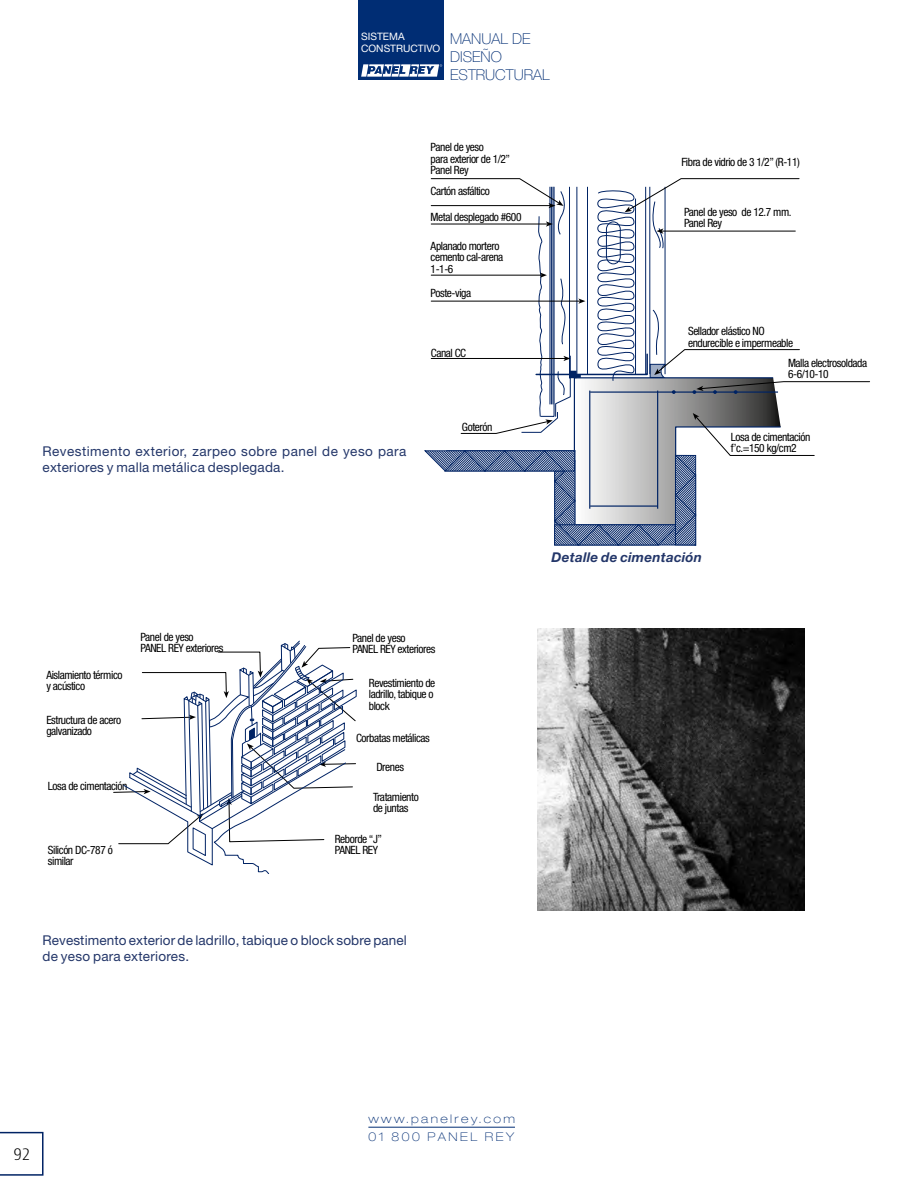
<style>
.page{position:relative;width:918px;height:1188px;background:#fff}
.page>*{position:absolute;margin:0;border:0;box-sizing:border-box;transform-origin:0 0}
.t1{font:300 18px "Bernino Sans Offc Nr";color:#000}
.t2{font:100 15px/18px "Helvetica Neue LT Pro";color:#002d74}
.t3{font:13.5px/16.2px "Helvetica Neue LT Std";letter-spacing:.02em;color:#233669}
.t4{font:italic 700 13.5px "Helvetica Neue LT Std";letter-spacing:.02em;color:#233669}
.t5{font:100 expanded 12px/18.3px "Helvetica Neue LT Pro";letter-spacing:.2em;color:#002d74}
.t6{font:condensed 11.4px/11.4px "Helvetica Neue LT Std";letter-spacing:-.035em;color:#000}
.t7{font:10.2px/12.3px "Helvetica Neue LT Pro";color:#fff}
</style>
<div class="page">
<div style="left:358px;top:0;width:85px;height:80px;background:#002d74"></div>
<svg style="left:361px;top:64px;width:81px;height:13px"></svg>
<hr style="left:368px;top:1127px;width:147px;height:1px;background:#002d74">
<svg style="left:0;top:1132px;width:44px;height:44px"></svg>
<img style="left:537px;top:628px;width:267px;height:283px">
<svg style="left:424px;top:178px;width:446px;height:368px"></svg>
<svg style="left:113px;top:640px;width:244px;height:234px"></svg>
<p class="t7" style="left:361px;top:30px;width:81px">SISTEMA<br>CONSTRUCTIVO</p>
<h2 class="t2" style="left:450px;top:29px;width:101px">MANUAL DE<br>DISEÑO<br>ESTRUCTURAL</h2>
<p class="t6" style="left:431px;top:142px;width:81px">Panel de yeso<br>para exterior de 1/2”<br>Panel Rey</p>
<p class="t6" style="left:431px;top:185px;width:61px">Cartón asfáltico</p>
<p class="t6" style="left:431px;top:211px;width:92px">Metal desplegado #600</p>
<p class="t6" style="left:431px;top:240px;width:74px">Aplanado mortero cemento cal-arena<br>1-1-6</p>
<p class="t6" style="left:431px;top:287px;width:42px">Poste-viga</p>
<p class="t6" style="left:431px;top:347px;width:37px">Canal CC</p>
<p class="t3" style="left:43px;top:443px;width:366px">Revestimento exterior, zarpeo sobre panel de yeso para exteriores y malla metálica desplegada.</p>
<p class="t6" style="left:462px;top:421px;width:32px">Goterón</p>
<p class="t6" style="left:681px;top:156px;width:120px">Fibra de vidrio de 3 1/2” (R-11)</p>
<p class="t6" style="left:684px;top:206px;width:109px">Panel de yeso de 12.7 mm.<br>Panel Rey</p>
<p class="t6" style="left:688px;top:325px;width:107px">Sellador elástico NO endurecible e impermeable</p>
<p class="t6" style="left:788px;top:357px;width:81px">Malla electrosoldada<br>6-6/10-10</p>
<p class="t6" style="left:731px;top:431px;width:81px">Losa de cimentación f’c.=150 kg/cm2</p>
<p class="t6" style="left:46px;top:669px;width:78px">Aislamiento térmico y acústico</p>
<p class="t6" style="left:46px;top:714px;width:76px">Estructura de acero galvanizado</p>
<p class="t6" style="left:140px;top:631px;width:85px">Panel de yeso<br>PANEL REY exteriores</p>
<p class="t6" style="left:48px;top:781px;width:81px">Losa de cimentación</p>
<p class="t6" style="left:48px;top:844px;width:66px">Silicón DC-787 ó similar</p>
<p class="t6" style="left:352px;top:632px;width:85px">Panel de yeso<br>PANEL REY exteriores</p>
<p class="t6" style="left:369px;top:677px;width:68px">Revestimiento de ladrillo, tabique o block</p>
<p class="t6" style="left:356px;top:732px;width:75px">Corbatas metálicas</p>
<p class="t6" style="left:376px;top:761px;width:29px">Drenes</p>
<p class="t6" style="left:373px;top:791px;width:47px">Tratamiento de juntas</p>
<p class="t6" style="left:335px;top:833px;width:49px">Reborde “J”<br>PANEL REY</p>
<p class="t3" style="left:43px;top:932px;width:366px">Revestimento exterior de ladrillo, tabique o block sobre panel de yeso para exteriores.</p>
<p class="t4" style="left:552px;top:549px;width:152px">Detalle de cimentación</p>
<h1 class="t1" style="left:14px;top:1144px;width:18px">92</h1>
<p class="t5" style="left:368px;top:1109px;width:148px">www.panelrey.com<br>01 800 PANEL REY</p>
</div>
